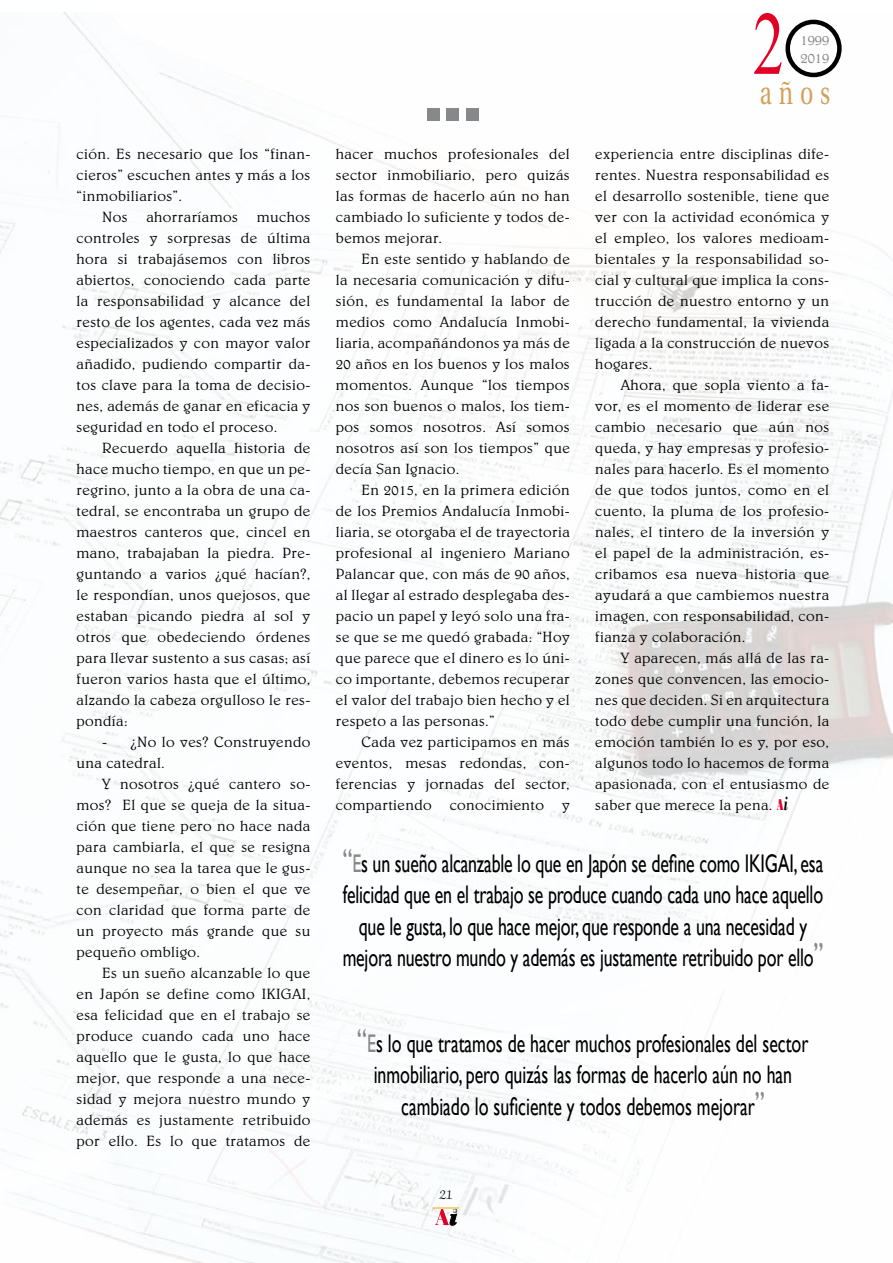
<style>
.page{position:relative;width:893px;height:1263px;background:#fff}
.page>*{position:absolute;margin:0;border:0;box-sizing:border-box;transform-origin:0 0}
.t1{font:90px "Times New Roman";color:#e20025;scale:.7 1}
.t2{font:33px "Utopia";color:#d3a05a;scale:.7 1}
.t3{font:25.5px/31.5px "Gill Sans";letter-spacing:-.01em;color:#000;text-align:center;scale:.7 1}
.t4{font:300 15px/21px "Belwe";letter-spacing:.025em;color:#000;text-align:justify}
.t5{font:300 15px/18px "Belwe";color:#848687}
.t6{font:300 14.25px "Zapf Chancery";color:#000}
.s1{font-family:"Bodoni Poster";font-weight:400;font-size:15.75px;color:#e20025}
.s2{font-family:"Bodoni";font-weight:700;font-style:italic;font-size:21px}
.s3{font-size:33px;color:#87888a}
.s4{color:#87888a}
</style>
<div class="page">
<img style="left:0;top:12px;width:893px;height:1251px">
<div style="left:427px;top:108px;width:13px;height:13px;background:#87888a"></div>
<div style="left:446px;top:108px;width:13px;height:13px;background:#87888a"></div>
<div style="left:466px;top:108px;width:13px;height:13px;background:#87888a"></div>
<div style="left:785px;top:20px;width:57px;height:57px;border:4px solid #000;border-radius:50%"></div>
<svg style="left:433px;top:1208px;width:26px;height:17px"></svg>
<p class="t4" style="left:77px;top:143px;width:235px">ción. Es necesario que los “finan-</p>
<p class="t4" style="left:77px;top:164px;width:235px">cieros” escuchen antes y más a los</p>
<p class="t4" style="left:77px;top:185px;width:107px">“inmobiliarios”.</p>
<p class="t4" style="left:102px;top:206px;width:27px">Nos</p>
<p class="t4" style="left:146px;top:206px;width:93px">ahorraríamos</p>
<p class="t4" style="left:77px;top:206px;width:235px;text-indent:180px">muchos controles y sorpresas de última hora si trabajásemos con libros abiertos, conociendo cada parte la responsabilidad y alcance del resto de los agentes, cada vez más especializados y con mayor valor añadido, pudiendo compartir da&shy;tos clave para la toma de decisio&shy;nes, además de ganar en eficacia y seguridad en todo el proceso.</p>
<p class="t4" style="left:77px;top:437px;width:235px;text-indent:26px">Recuerdo aquella historia de hace mucho tiempo, en que un pe&shy;regrino, junto a la obra de una ca&shy;tedral, se encontraba un grupo de maestros canteros que, cincel en mano, trabajaban la piedra. Pre&shy;guntando a varios ¿qué hacían?, le respondían, unos quejosos, que estaban picando piedra al sol y otros que obedeciendo órdenes para llevar sustento a sus casas; así fueron varios hasta que el último, alzando la cabeza orgulloso le res&shy;pondía:</p>
<p class="t4" style="left:77px;top:731px;width:235px;text-indent:26px">- ¿No lo ves? Construyendo una catedral.</p>
<p class="t4" style="left:77px;top:773px;width:235px;text-indent:26px">Y nosotros ¿qué cantero so&shy;mos? El que se queja de la situa&shy;ción que tiene pero no hace nada para cambiarla, el que se resigna aunque no sea la tarea que le gus&shy;te desempeñar, o bien el que ve con claridad que forma parte de un proyecto más grande que su pequeño ombligo.</p>
<p class="t4" style="left:77px;top:962px;width:235px;text-indent:26px">Es un sueño alcanzable lo que en Japón se define como IKIGAI, esa felicidad que en el trabajo se produce cuando cada uno hace aquello que le gusta, lo que hace mejor, que responde a una nece&shy;sidad y mejora nuestro mundo y además es justamente retribuido por ello. Es lo que tratamos de</p>
<h1 class="t1" style="left:753px;top:-17px;width:46px">2</h1>
<h2 class="t2" style="left:760px;top:74px;width:102px">años</h2>
<p class="t5" style="left:800px;top:31px;width:30px">1999<br>2019</p>
<p class="t4" style="left:336px;top:143px;width:235px">hacer muchos profesionales del sector inmobiliario, pero quizás las formas de hacerlo aún no han cambiado lo suficiente y todos de&shy;bemos mejorar.</p>
<p class="t4" style="left:336px;top:248px;width:235px;text-indent:26px">En este sentido y hablando de la necesaria comunicación y difu&shy;sión, es fundamental la labor de medios como Andalucía Inmobi&shy;liaria, acompañándonos ya más de 20 años en los buenos y los malos momentos. Aunque “los tiempos nos son buenos o malos, los tiem&shy;pos somos nosotros. Así somos nosotros así son los tiempos” que decía San Ignacio.</p>
<p class="t4" style="left:336px;top:479px;width:235px;text-indent:26px">En 2015, en la primera edición de los Premios Andalucía Inmobi&shy;liaria, se otorgaba el de trayectoria profesional al ingeniero Mariano Palancar que, con más de 90 años, al llegar al estrado desplegaba des&shy;pacio un papel y leyó solo una fra&shy;se que se me quedó grabada: “Hoy que parece que el dinero es lo úni&shy;co importante, debemos recuperar el valor del trabajo bien hecho y el respeto a las personas.”</p>
<p class="t4" style="left:336px;top:731px;width:235px;text-indent:26px">Cada vez participamos en más eventos, mesas redondas, con&shy;ferencias y jornadas del sector, compartiendo conocimiento y</p>
<p class="t4" style="left:595px;top:143px;width:235px">experiencia entre disciplinas dife&shy;rentes. Nuestra responsabilidad es el desarrollo sostenible, tiene que ver con la actividad económica y el empleo, los valores medioam&shy;bientales y la responsabilidad so&shy;cial y cultural que implica la cons&shy;trucción de nuestro entorno y un derecho fundamental, la vivienda ligada a la construcción de nuevos hogares.</p>
<p class="t4" style="left:595px;top:374px;width:235px;text-indent:26px">Ahora, que sopla viento a fa&shy;vor, es el momento de liderar ese cambio necesario que aún nos queda, y hay empresas y profesio&shy;nales para hacerlo. Es el momento de que todos juntos, como en el cuento, la pluma de los profesio&shy;nales, el tintero de la inversión y el papel de la administración, es&shy;cribamos esa nueva historia que ayudará a que cambiemos nuestra imagen, con responsabilidad, con&shy;fianza y colaboración.</p>
<p class="t4" style="left:595px;top:647px;width:235px;text-indent:26px">Y aparecen, más allá de las ra&shy;zones que convencen, las emocio&shy;nes que deciden. Si en arquitectura todo debe cumplir una función, la emoción también lo es y, por eso, algunos todo lo hacemos de forma apasionada, con el entusiasmo de saber que merece la pena. <span class="s1">A</span><span class="s2">i</span></p>
<p class="t3" style="left:343px;top:847px;width:688px"><span class="s3">“</span><span class="s4">E</span>s un sueño alcanzable lo que en Japón se define como IKIGAI, esa felicidad que en el trabajo se produce cuando cada uno hace aquello que le gusta, lo que hace mejor, que responde a una necesidad y mejora nuestro mundo y además es justamente retribuido por ello<span class="s3">”</span></p>
<h3 class="t3" style="left:357px;top:1027px;width:646px"><span class="s3">“</span><span class="s4">E</span>s lo que tratamos de hacer muchos profesionales del sector inmobiliario, pero quizás las formas de hacerlo aún no han cambiado lo suficiente y todos debemos mejorar<span class="s3">”</span></h3>
<p class="t6" style="left:440px;top:1188px;width:14px">21</p>
</div>
